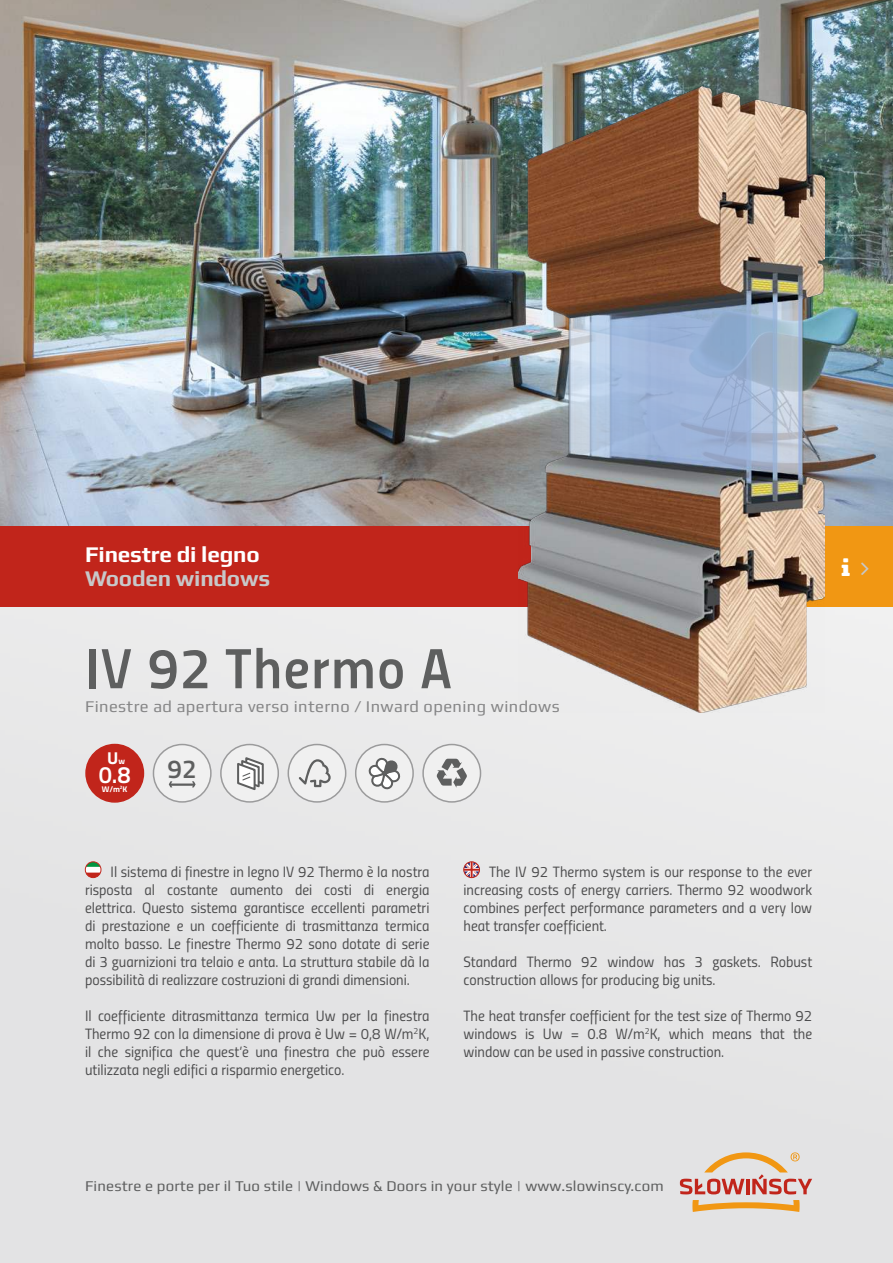
<style>
.page{position:relative;width:893px;height:1263px;background:#fff}
.page>*{position:absolute;margin:0;border:0;box-sizing:border-box;transform-origin:0 0}
.t1{font:57px "Titillium Semibold Upright";letter-spacing:.025em;color:#5e5f5f}
.t2{font:600 25.95px "Titillium";color:#5e5f5f}
.t3{font:600 23.7px "Titillium";color:#fff}
.t4{font:700 22.5px "Play";letter-spacing:-.01em;color:#fff}
.t5{font:700 22.5px "Play";letter-spacing:-.01em;color:#c8c8c9}
.t6{font:700 17.25px "Titillium";color:#fff}
.t7{font:16.5px "Play";letter-spacing:.025em;color:#868687}
.t8{font:15px/18px "Titillium Regular Upright";color:#4d4d4e;text-align:justify}
.t9{font:15px "Play";letter-spacing:.01em;color:#5e5f5f}
.t10{font:700 8.25px "Titillium";color:#fff}
.s1{font-size:8.55px}
</style>
<div class="page">
<div style="left:0;top:607px;width:893px;height:656px;background:#e5e5e6"></div>
<svg style="left:680px;top:1152px;width:132px;height:60px"></svg>
<img style="left:0;top:0;width:893px;height:526px">
<div style="left:0;top:526px;width:893px;height:81px;background:#c1251b"></div>
<div style="left:782px;top:526px;width:111px;height:81px;background:#f19713"></div>
<div style="left:423px;top:744px;width:57px;height:58px;background:#f0f0f0;border-radius:50%"></div>
<div style="left:422px;top:744px;width:59px;height:59px;border:2px solid #9b9b9c;border-radius:50%"></div>
<svg style="left:437px;top:759px;width:30px;height:29px"></svg>
<div style="left:221px;top:744px;width:57px;height:58px;background:#f0f0f0;border-radius:50%"></div>
<div style="left:220px;top:744px;width:59px;height:59px;border:2px solid #9b9b9c;border-radius:50%"></div>
<svg style="left:237px;top:757px;width:27px;height:33px"></svg>
<div style="left:288px;top:744px;width:58px;height:58px;background:#f0f0f0;border-radius:50%"></div>
<div style="left:288px;top:744px;width:58px;height:59px;border:2px solid #9b9b9c;border-radius:50%"></div>
<svg style="left:299px;top:759px;width:32px;height:28px"></svg>
<div style="left:356px;top:744px;width:57px;height:58px;background:#f0f0f0;border-radius:50%"></div>
<div style="left:355px;top:744px;width:59px;height:59px;border:2px solid #9b9b9c;border-radius:50%"></div>
<svg style="left:369px;top:757px;width:31px;height:33px"></svg>
<div style="left:86px;top:744px;width:57px;height:58px;background:#c1251b;border-radius:50%"></div>
<div style="left:85px;top:744px;width:59px;height:59px;border:2px solid #c1251b;border-radius:50%"></div>
<svg style="left:464px;top:862px;width:15px;height:16px"></svg>
<div style="left:463px;top:861px;width:17px;height:17px;border:1px solid #c1251b;border-radius:50%"></div>
<div style="left:153px;top:744px;width:58px;height:58px;background:#f0f0f0;border-radius:50%"></div>
<div style="left:153px;top:744px;width:59px;height:59px;border:2px solid #9b9b9c;border-radius:50%"></div>
<hr style="left:170px;top:783px;width:24px;height:3px;background:#5e5f5f">
<svg style="left:192px;top:781px;width:4px;height:6px"></svg>
<svg style="left:169px;top:781px;width:3px;height:6px"></svg>
<svg style="left:85px;top:862px;width:16px;height:16px"></svg>
<svg style="left:86px;top:862px;width:14px;height:5px"></svg>
<svg style="left:86px;top:873px;width:14px;height:5px"></svg>
<div style="left:85px;top:861px;width:16px;height:17px;border:1px solid #c1251b;border-radius:50%"></div>
<img style="left:519px;top:86px;width:306px;height:626px">
<h3 class="t4" style="left:85px;top:546px;width:176px">Finestre di legno</h3>
<h3 class="t5" style="left:85px;top:570px;width:187px">Wooden windows</h3>
<h1 class="t1" style="left:85px;top:635px;width:368px">IV 92 Thermo A</h1>
<p class="t7" style="left:85px;top:701px;width:476px">Finestre ad apertura verso interno / Inward opening windows</p>
<p class="t6" style="left:107px;top:748px;width:19px">U<span class="s1">w</span></p>
<h3 class="t3" style="left:99px;top:766px;width:34px">0.8</h3>
<p class="t10" style="left:102px;top:784px;width:27px">W/m<sup>2</sup>K</p>
<h2 class="t2" style="left:168px;top:759px;width:31px">92</h2>
<p class="t8" style="left:85px;top:864px;width:346px;text-indent:26px">Il sistema di finestre in legno IV 92 Thermo è la nostra risposta al costante aumento dei costi di energia elettrica. Questo sistema garantisce eccellenti parametri di prestazione e un coefficiente di trasmittanza termica molto basso. Le finestre Thermo 92 sono dotate di serie di 3 guarnizioni tra telaio e anta. La struttura stabile dà la possibilità di realizzare costruzioni di grandi dimensioni.</p>
<p class="t8" style="left:85px;top:1008px;width:346px">Il coefficiente ditrasmittanza termica Uw per la finestra Thermo 92 con la dimensione di prova è Uw = 0,8 W/m<sup>2</sup>K, il che significa che quest’è una finestra che può essere utilizzata negli edifici a risparmio energetico.</p>
<p class="t8" style="left:463px;top:864px;width:350px;text-indent:26px">The IV 92 Thermo system is our response to the ever increasing costs of energy carriers. Thermo 92 woodwork combines perfect performance parameters and a very low heat transfer coefficient.</p>
<p class="t8" style="left:463px;top:954px;width:350px">Standard Thermo 92 window has 3 gaskets. Robust construction allows for producing big units.</p>
<p class="t8" style="left:463px;top:1008px;width:350px">The heat transfer coefficient for the test size of Thermo 92 windows is Uw = 0.8 W/m<sup>2</sup>K, which means that the window can be used in passive construction.</p>
<p class="t9" style="left:85px;top:1180px;width:580px">Finestre e porte per il Tuo stile | Windows &amp; Doors in your style | www.slowinscy.com</p>
</div>
